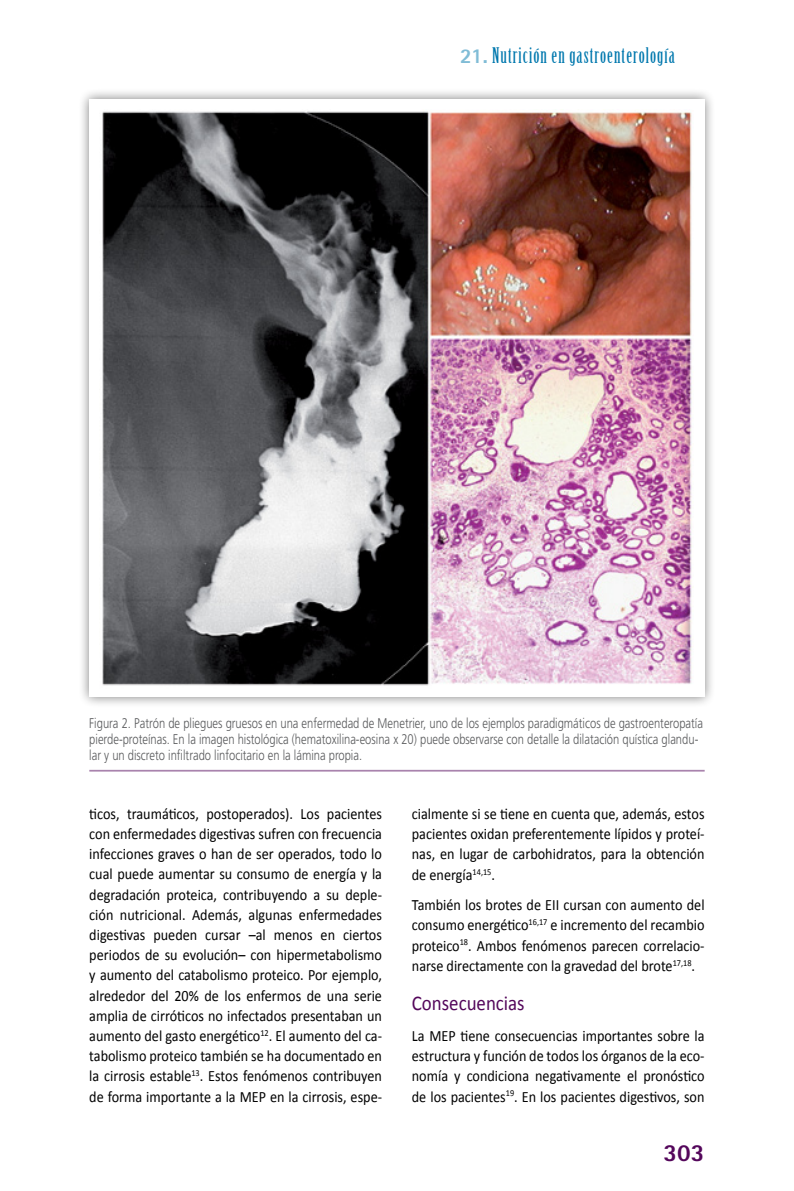
<style>
.page{position:relative;width:794px;height:1191px;background:#fff}
.page>*{position:absolute;margin:0;border:0;box-sizing:border-box;transform-origin:0 0}
.t1{font:800 24.5px "Rotis Sans Serif";color:#54075b}
.t2{font:21px "Birch Std";letter-spacing:.05em;color:#0078ae}
.t3{font:21px "Calibri";color:#54075b;scale:.9 1}
.t4{font:15.75px/20.1px "Calibri";color:#000;text-align:justify;scale:.9 1}
.t5{font:300 14px/15.8px "Frutiger";color:#58595b;scale:.8 1}
.s1{font-family:"Rotis Sans Serif";font-weight:800;color:#80bcd6}
</style>
<div class="page">
<hr style="left:89px;top:770px;width:615px;height:1px;background:#a983ad">
<div style="left:78px;top:88px;width:638px;height:619px;background:#000;opacity:.5"></div>
<div style="left:89px;top:99px;width:615px;height:597px;background:#fff"></div>
<img style="left:102px;top:111px;width:591px;height:575px">
<h2 class="t2" style="left:460px;top:44px;width:216px"><span class="s1">21.</span> Nutrición en gastroenterología</h2>
<p class="t5" style="left:89px;top:716px;width:768px">Figura 2. Patrón de pliegues gruesos en una enfermedad de Menetrier, uno de los ejemplos paradigmáticos de gastroenteropatía pierde-proteínas. En la imagen histológica (hematoxilina-eosina x 20) puede observarse con detalle la dilatación quística glandu&shy;lar y un discreto infiltrado linfocitario en la lámina propia.</p>
<p class="t4" style="left:89px;top:803px;width:327px">ticos, traumáticos, postoperados). Los pacientes con enfermedades digestivas sufren con frecuencia infecciones graves o han de ser operados, todo lo cual puede aumentar su consumo de energía y la degradación proteica, contribuyendo a su deple&shy;ción nutricional. Además, algunas enfermedades digestivas pueden cursar –al menos en ciertos periodos de su evolución– con hipermetabolismo y aumento del catabolismo proteico. Por ejemplo, alrededor del 20% de los enfermos de una serie amplia de cirróticos no infectados presentaban un aumento del gasto energético<sup>12</sup>. El aumento del ca&shy;tabolismo proteico también se ha documentado en la cirrosis estable<sup>13</sup>. Estos fenómenos contribuyen de forma importante a la MEP en la cirrosis, espe-</p>
<p class="t4" style="left:412px;top:803px;width:327px">cialmente si se tiene en cuenta que, además, estos pacientes oxidan preferentemente lípidos y proteí&shy;nas, en lugar de carbohidratos, para la obtención de energía<sup>14,15</sup>.</p>
<p class="t4" style="left:412px;top:894px;width:327px">También los brotes de EII cursan con aumento del consumo energético<sup>16,17</sup> e incremento del recambio proteico<sup>18</sup>. Ambos fenómenos parecen correlacio&shy;narse directamente con la gravedad del brote<sup>17,18</sup>.</p>
<h2 class="t3" style="left:412px;top:990px;width:127px">Consecuencias</h2>
<p class="t4" style="left:412px;top:1025px;width:327px">La MEP tiene consecuencias importantes sobre la estructura y función de todos los órganos de la eco&shy;nomía y condiciona negativamente el pronóstico de los pacientes<sup>19</sup>. En los pacientes digestivos, son</p>
<h1 class="t1" style="left:663px;top:1136px;width:42px">303</h1>
</div>
